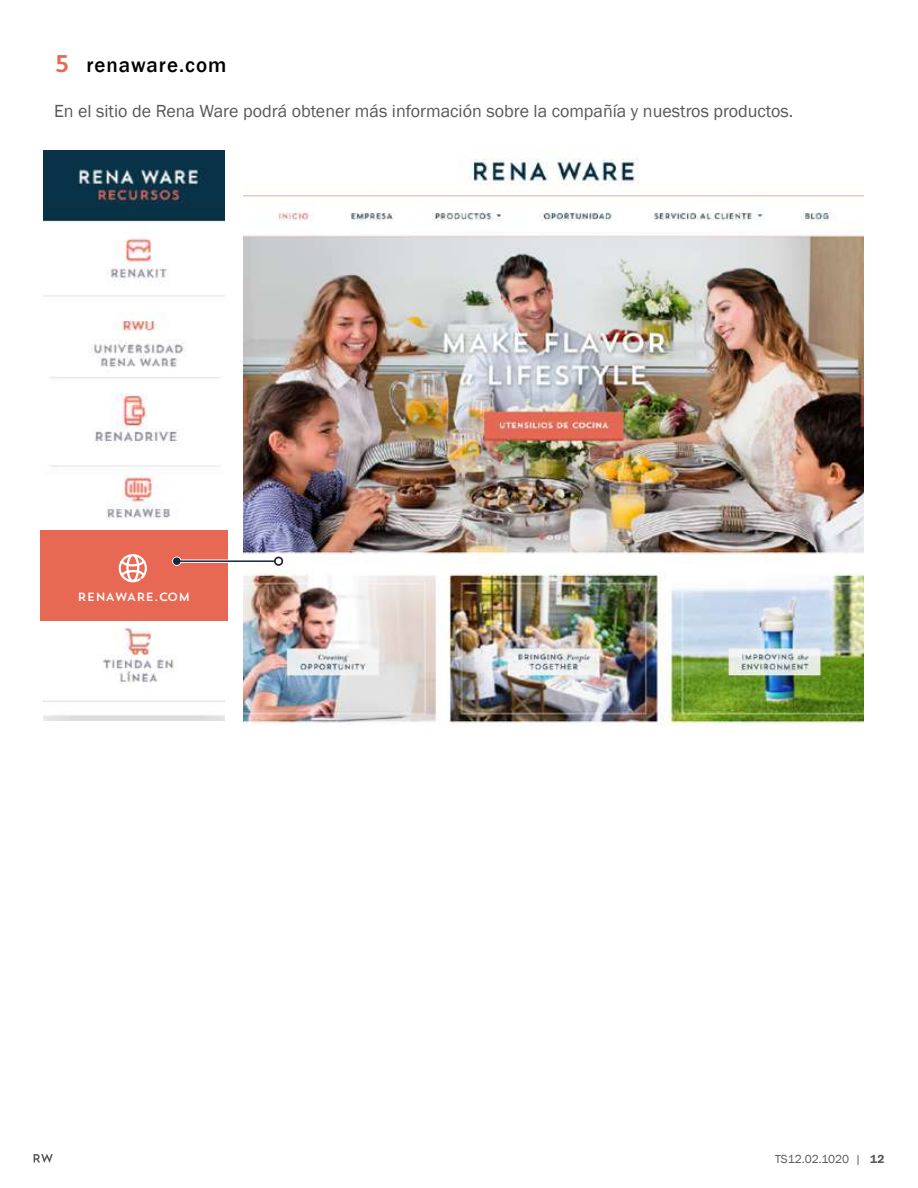
<style>
.page{position:relative;width:918px;height:1188px;background:#fff}
.page>*{position:absolute;margin:0;border:0;box-sizing:border-box;transform-origin:0 0}
.t1{font:500 21px "Franklin Gothic";letter-spacing:.05em;color:#000}
.t2{font:18px "Franklin Gothic";color:#54585a}
.t3{font:12px "Franklin Gothic";color:#575756}
.t4{font:11.85px "Trend Sans One";color:#fff}
.s1{font-family:"Trend Sans One";font-weight:400;font-size:24px;color:#e56a54}
.s2{font-weight:600}
</style>
<div class="page">
<svg style="left:34px;top:1154px;width:19px;height:9px"></svg>
<img style="left:243px;top:158px;width:621px;height:568px">
<img style="left:44px;top:150px;width:181px;height:570px">
<img style="left:44px;top:375px;width:181px;height:95px">
<div style="left:40px;top:531px;width:188px;height:90px;background:#e76953"></div>
<svg style="left:119px;top:554px;width:28px;height:28px"></svg>
<hr style="left:179px;top:560px;width:97px;height:3px;background:#fff">
<svg style="left:172px;top:557px;width:9px;height:9px"></svg>
<div style="left:173px;top:557px;width:8px;height:8px;background:#16243d;border-radius:50%"></div>
<hr style="left:179px;top:560px;width:97px;height:2px;background:#16243d">
<div style="left:274px;top:557px;width:9px;height:9px;border:2px solid #16243d;border-radius:50%"></div>
<p class="t1" style="left:54px;top:52px;width:174px"><span class="s1">5</span> renaware.com</p>
<p class="t2" style="left:54px;top:99px;width:741px">En el sitio de Rena Ware podrá obtener más información sobre la compañía y nuestros productos.</p>
<p class="t4" style="left:78px;top:589px;width:114px">RENAWARE.COM</p>
<p class="t3" style="left:775px;top:1151px;width:111px">TS12.02.1020 | <span class="s2">12</span></p>
</div>
